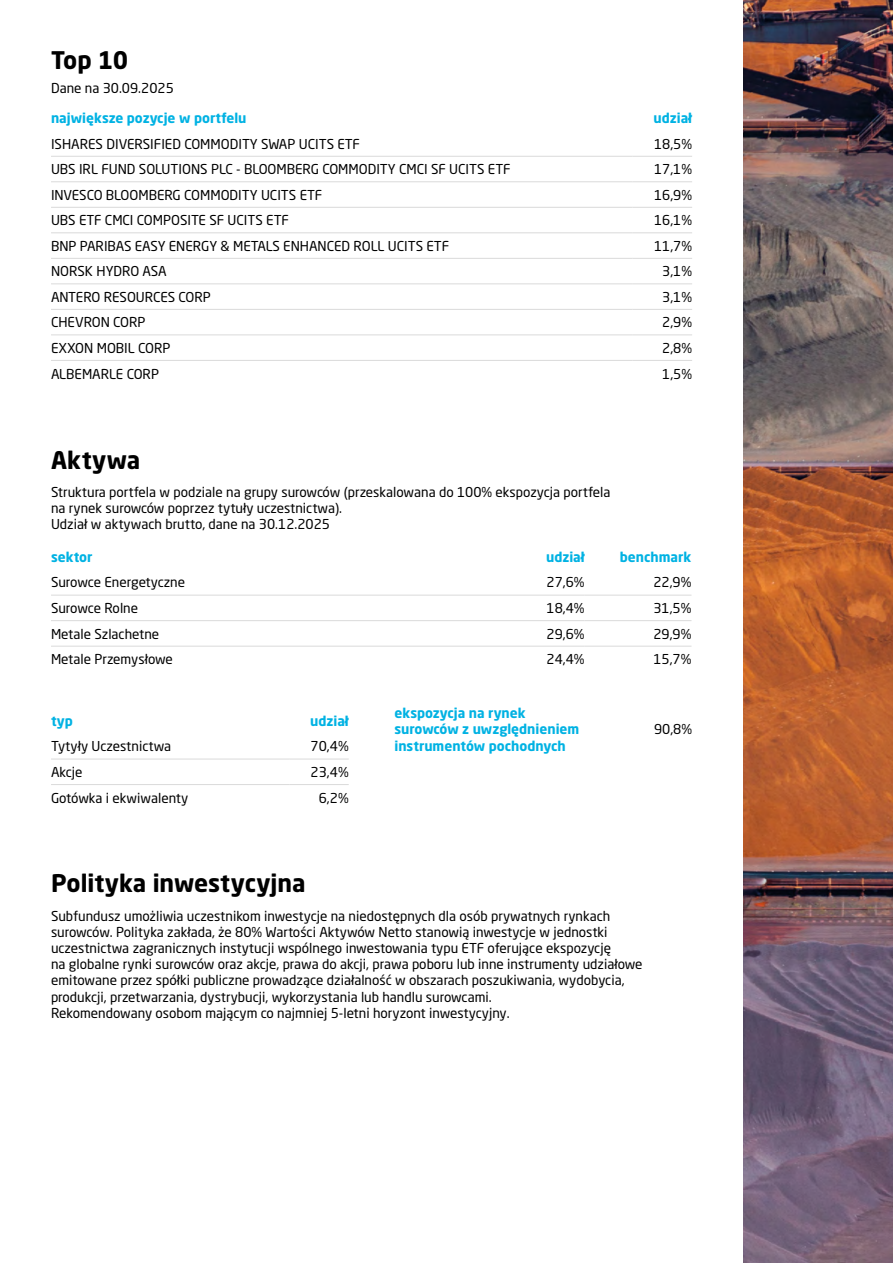
<style>
.page{position:relative;width:893px;height:1263px;background:#fff}
.page>*{position:absolute;margin:0;border:0;box-sizing:border-box;transform-origin:0 0}
.t1{font:700 24px "Neo Sans Pro";color:#000}
.t2{font:13.5px/16.2px "Neo Sans Pro";color:#000}
.t3{font:700 13.5px/16.2px "Neo Sans Pro";color:#00b2e3}
</style>
<div class="page">
<hr style="left:51px;top:595px;width:421px;height:1px;background:#dadada">
<hr style="left:472px;top:595px;width:113px;height:1px;background:#dadada">
<hr style="left:585px;top:595px;width:106px;height:1px;background:#dadada">
<hr style="left:51px;top:620px;width:421px;height:1px;background:#dadada">
<hr style="left:472px;top:620px;width:113px;height:1px;background:#dadada">
<hr style="left:585px;top:620px;width:106px;height:1px;background:#dadada">
<hr style="left:51px;top:646px;width:421px;height:1px;background:#dadada">
<hr style="left:472px;top:646px;width:113px;height:1px;background:#dadada">
<hr style="left:585px;top:646px;width:106px;height:1px;background:#dadada">
<hr style="left:51px;top:759px;width:238px;height:1px;background:#dadada">
<hr style="left:289px;top:759px;width:60px;height:1px;background:#dadada">
<hr style="left:51px;top:784px;width:238px;height:1px;background:#dadada">
<hr style="left:289px;top:784px;width:60px;height:1px;background:#dadada">
<hr style="left:51px;top:156px;width:582px;height:1px;background:#dadada">
<hr style="left:633px;top:156px;width:59px;height:1px;background:#dadada">
<hr style="left:51px;top:181px;width:582px;height:1px;background:#dadada">
<hr style="left:633px;top:181px;width:59px;height:1px;background:#dadada">
<hr style="left:51px;top:207px;width:582px;height:1px;background:#dadada">
<hr style="left:633px;top:207px;width:59px;height:1px;background:#dadada">
<hr style="left:51px;top:232px;width:582px;height:1px;background:#dadada">
<hr style="left:633px;top:232px;width:59px;height:1px;background:#dadada">
<hr style="left:51px;top:258px;width:582px;height:1px;background:#dadada">
<hr style="left:633px;top:258px;width:59px;height:1px;background:#dadada">
<hr style="left:51px;top:283px;width:582px;height:1px;background:#dadada">
<hr style="left:633px;top:283px;width:59px;height:1px;background:#dadada">
<hr style="left:51px;top:309px;width:582px;height:1px;background:#dadada">
<hr style="left:633px;top:309px;width:59px;height:1px;background:#dadada">
<hr style="left:51px;top:334px;width:582px;height:1px;background:#dadada">
<hr style="left:633px;top:334px;width:59px;height:1px;background:#dadada">
<hr style="left:51px;top:360px;width:582px;height:1px;background:#dadada">
<hr style="left:633px;top:360px;width:59px;height:1px;background:#dadada">
<img style="left:743px;top:0;width:150px;height:1262px">
<h1 class="t1" style="left:51px;top:45px;width:79px">Top 10</h1>
<p class="t3" style="left:51px;top:110px;width:197px">największe pozycje w portfelu</p>
<p class="t3" style="left:653px;top:110px;width:40px">udział</p>
<p class="t2" style="left:51px;top:135px;width:311px">ISHARES DIVERSIFIED COMMODITY SWAP UCITS ETF</p>
<p class="t2" style="left:654px;top:135px;width:40px">18,5%</p>
<p class="t2" style="left:51px;top:161px;width:461px">UBS IRL FUND SOLUTIONS PLC - BLOOMBERG COMMODITY CMCI SF UCITS ETF</p>
<p class="t2" style="left:654px;top:161px;width:40px">17,1%</p>
<p class="t2" style="left:51px;top:186px;width:273px">INVESCO BLOOMBERG COMMODITY UCITS ETF</p>
<p class="t2" style="left:654px;top:186px;width:40px">16,9%</p>
<p class="t2" style="left:51px;top:212px;width:239px">UBS ETF CMCI COMPOSITE SF UCITS ETF</p>
<p class="t2" style="left:654px;top:212px;width:40px">16,1%</p>
<p class="t2" style="left:51px;top:237px;width:400px">BNP PARIBAS EASY ENERGY &amp; METALS ENHANCED ROLL UCITS ETF</p>
<p class="t2" style="left:654px;top:237px;width:40px">11,7%</p>
<p class="t2" style="left:51px;top:263px;width:117px">NORSK HYDRO ASA</p>
<p class="t2" style="left:662px;top:263px;width:31px">3,1%</p>
<p class="t2" style="left:51px;top:289px;width:161px">ANTERO RESOURCES CORP</p>
<p class="t2" style="left:662px;top:289px;width:31px">3,1%</p>
<p class="t2" style="left:51px;top:314px;width:96px">CHEVRON CORP</p>
<p class="t2" style="left:662px;top:314px;width:31px">2,9%</p>
<p class="t2" style="left:51px;top:340px;width:121px">EXXON MOBIL CORP</p>
<p class="t2" style="left:662px;top:340px;width:31px">2,8%</p>
<p class="t2" style="left:51px;top:365px;width:110px">ALBEMARLE CORP</p>
<p class="t2" style="left:662px;top:365px;width:31px">1,5%</p>
<p class="t2" style="left:51px;top:80px;width:124px">Dane na 30.09.2025</p>
<h1 class="t1" style="left:51px;top:445px;width:91px">Aktywa</h1>
<p class="t2" style="left:51px;top:484px;width:561px">Struktura portfela w podziale na grupy surowców (przeskalowana do 100% ekspozycja portfela na rynek surowców poprzez tytuły uczestnictwa).<br>Udział w aktywach brutto, dane na 30.12.2025</p>
<p class="t3" style="left:51px;top:548px;width:43px">sektor</p>
<p class="t3" style="left:546px;top:548px;width:40px">udział</p>
<p class="t3" style="left:620px;top:548px;width:73px">benchmark</p>
<p class="t2" style="left:51px;top:574px;width:136px">Surowce Energetyczne</p>
<p class="t2" style="left:547px;top:574px;width:40px">27,6%</p>
<p class="t2" style="left:653px;top:574px;width:40px">22,9%</p>
<p class="t2" style="left:51px;top:600px;width:89px">Surowce Rolne</p>
<p class="t2" style="left:547px;top:600px;width:40px">18,4%</p>
<p class="t2" style="left:653px;top:600px;width:40px">31,5%</p>
<p class="t2" style="left:51px;top:625px;width:110px">Metale Szlachetne</p>
<p class="t2" style="left:547px;top:625px;width:40px">29,6%</p>
<p class="t2" style="left:653px;top:625px;width:40px">29,9%</p>
<p class="t2" style="left:51px;top:651px;width:123px">Metale Przemysłowe</p>
<p class="t2" style="left:547px;top:651px;width:40px">24,4%</p>
<p class="t2" style="left:653px;top:651px;width:40px">15,7%</p>
<p class="t3" style="left:51px;top:712px;width:23px">typ</p>
<p class="t3" style="left:310px;top:712px;width:40px">udział</p>
<p class="t2" style="left:51px;top:738px;width:122px">Tytyły Uczestnictwa</p>
<p class="t2" style="left:311px;top:738px;width:40px">70,4%</p>
<p class="t2" style="left:51px;top:764px;width:33px">Akcje</p>
<p class="t2" style="left:311px;top:764px;width:40px">23,4%</p>
<p class="t2" style="left:51px;top:789px;width:139px">Gotówka i ekwiwalenty</p>
<p class="t2" style="left:319px;top:789px;width:31px">6,2%</p>
<p class="t3" style="left:394px;top:705px;width:186px">ekspozycja na rynek surowców z uwzględnieniem instrumentów pochodnych</p>
<p class="t2" style="left:654px;top:721px;width:40px">90,8%</p>
<h1 class="t1" style="left:51px;top:868px;width:256px">Polityka inwestycyjna</h1>
<p class="t2" style="left:51px;top:907px;width:593px">Subfundusz umożliwia uczestnikom inwestycje na niedostępnych dla osób prywatnych rynkach surowców. Polityka zakłada, że 80% Wartości Aktywów Netto stanowią inwestycje w jednostki uczestnictwa zagranicznych instytucji wspólnego inwestowania typu ETF oferujące ekspozycję<br>na globalne rynki surowców oraz akcje, prawa do akcji, prawa poboru lub inne instrumenty udziałowe emitowane przez spółki publiczne prowadzące działalność w obszarach poszukiwania, wydobycia, produkcji, przetwarzania, dystrybucji, wykorzystania lub handlu surowcami.<br>Rekomendowany osobom mającym co najmniej 5-letni horyzont inwestycyjny.</p>
</div>
